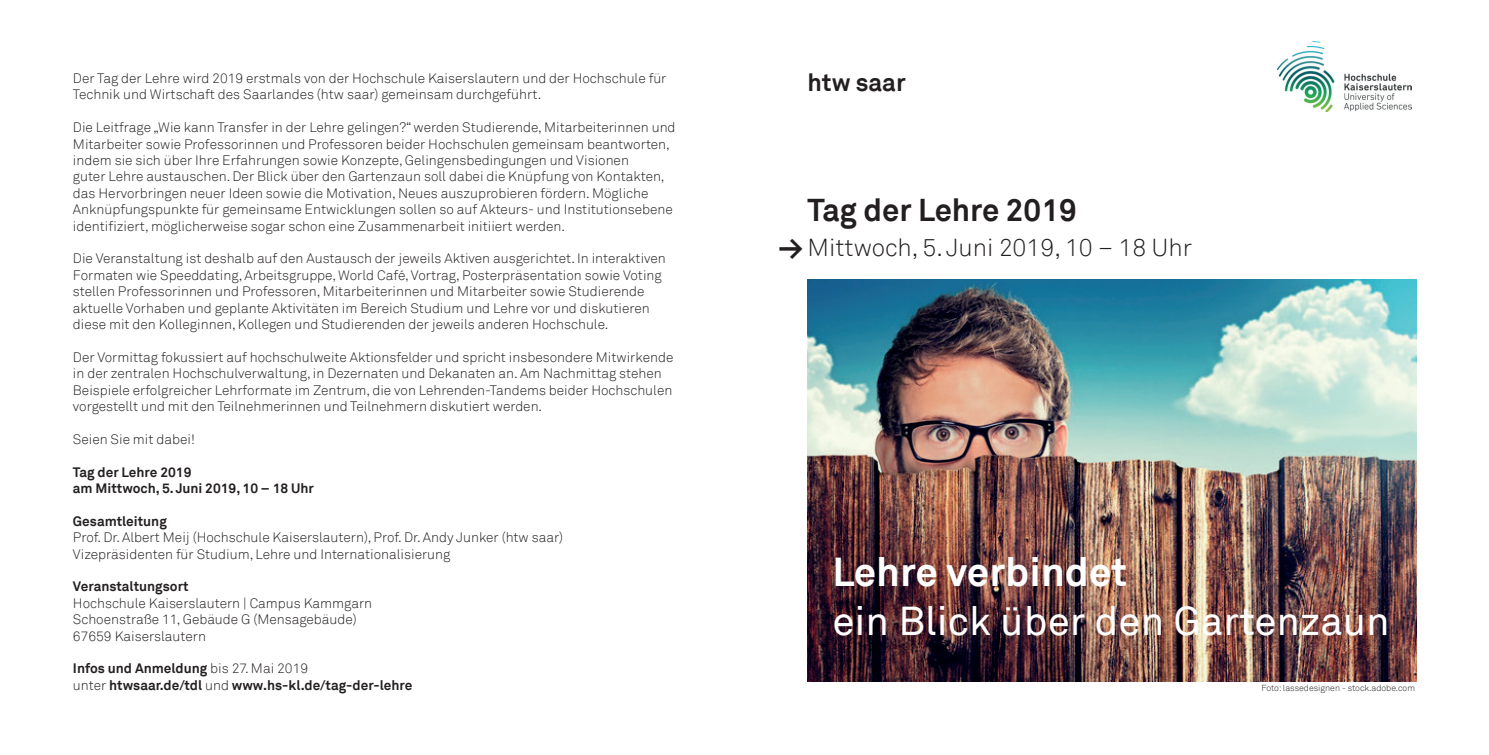
<style>
.page{position:relative;width:1489px;height:755px;background:#fff}
.page>*{position:absolute;margin:0;border:0;box-sizing:border-box;transform-origin:0 0}
.t1{font:40.25px "Akkurat";color:#fff}
.t2{font:700 40.25px "Akkurat";color:#fff}
.t3{font:700 31.5px "Akkurat";color:#231f20}
.t4{font:300 24.5px "Akkurat";color:#231f20}
.t5{font:700 24.5px "Akkurat";color:#231f20}
.t6{font:300 13.65px/16.4px "Akkurat";color:#231f20}
.t7{font:700 13.65px/16.4px "Akkurat";color:#231f20}
.t8{font:300 8.75px "Akkurat";color:#231f20}
.s1{font-weight:300}
</style>
<div class="page">
<img style="left:807px;top:279px;width:609px;height:402px">
<img style="left:1277px;top:42px;width:133px;height:70px">
<p class="t6" style="left:73px;top:70px;width:595px">Der Tag der Lehre wird 2019 erstmals von der Hochschule Kaiserslautern und der Hochschule für<br>Technik und Wirtschaft des Saarlandes (htw saar) gemeinsam durchgeführt.</p>
<p class="t6" style="left:73px;top:119px;width:604px">Die Leitfrage „Wie kann Transfer in der Lehre gelingen?“ werden Studierende, Mitarbeiterinnen und Mitarbeiter sowie Professorinnen und Professoren beider Hochschulen gemeinsam beantworten, indem sie sich über Ihre Erfahrungen sowie Konzepte, Gelingensbedingungen und Visionen<br>guter Lehre austauschen. Der Blick über den Gartenzaun soll dabei die Knüpfung von Kontakten, das Hervorbringen neuer Ideen sowie die Motivation, Neues auszuprobieren fördern. Mögliche Anknüpfungspunkte für gemeinsame Entwicklungen sollen so auf Akteurs- und Institutionsebene identifiziert, möglicherweise sogar schon eine Zusammenarbeit initiiert werden.</p>
<p class="t6" style="left:73px;top:250px;width:594px">Die Veranstaltung ist deshalb auf den Austausch der jeweils Aktiven ausgerichtet. In interaktiven Formaten wie Speeddating, Arbeitsgruppe, World Café, Vortrag, Posterpräsentation sowie Voting stellen Professorinnen und Professoren, Mitarbeiterinnen und Mitarbeiter sowie Studierende aktuelle Vorhaben und geplante Aktivitäten im Bereich Studium und Lehre vor und diskutieren diese mit den Kolleginnen, Kollegen und Studierenden der jeweils anderen Hochschule.</p>
<p class="t6" style="left:73px;top:349px;width:602px">Der Vormittag fokussiert auf hochschulweite Aktionsfelder und spricht insbesondere Mitwirkende in der zentralen Hochschulverwaltung, in Dezernaten und Dekanaten an. Am Nachmittag stehen Beispiele erfolgreicher Lehrformate im Zentrum, die von Lehrenden-Tandems beider Hochschulen vorgestellt und mit den Teilnehmerinnen und Teilnehmern diskutiert werden.</p>
<p class="t6" style="left:73px;top:430px;width:124px">Seien Sie mit dabei!</p>
<p class="t7" style="left:73px;top:463px;width:242px">Tag der Lehre 2019<br>am Mittwoch, 5. Juni 2019, 10 – 18 Uhr</p>
<p class="t7" style="left:73px;top:512px;width:95px">Gesamtleitung</p>
<p class="t6" style="left:73px;top:529px;width:492px">Prof. Dr. Albert Meij (Hochschule Kaiserslautern), Prof. Dr. Andy Junker (htw saar)<br>Vizepräsidenten für Studium, Lehre und Internationalisierung</p>
<p class="t7" style="left:73px;top:578px;width:117px">Veranstaltungsort</p>
<p class="t6" style="left:73px;top:594px;width:301px">Hochschule Kaiserslautern | Campus Kammgarn<br>Schoenstraße 11, Gebäude G (Mensagebäude)<br>67659 Kaiserslautern</p>
<p class="t7" style="left:73px;top:660px;width:341px">Infos und Anmeldung <span class="s1">bis 27. Mai 2019<br>unter</span> htwsaar.de/tdl <span class="s1">und</span> www.hs-kl.de/tag-der-lehre</p>
<h3 class="t5" style="left:807px;top:67px;width:100px">htw saar</h3>
<h2 class="t3" style="left:807px;top:190px;width:271px">Tag der Lehre 2019</h2>
<h3 class="t4" style="left:807px;top:233px;width:386px">Mittwoch, 5. Juni 2019, 10 – 18 Uhr</h3>
<h2 class="t3" style="left:778px;top:227px;width:27px">≥</h2>
<h1 class="t2" style="left:832px;top:546px;width:296px">Lehre verbindet</h1>
<h1 class="t1" style="left:832px;top:596px;width:559px">ein Blick über den Gartenzaun</h1>
<p class="t8" style="left:1261px;top:681px;width:155px">Foto: lassedesignen - stock.adobe.com</p>
</div>
